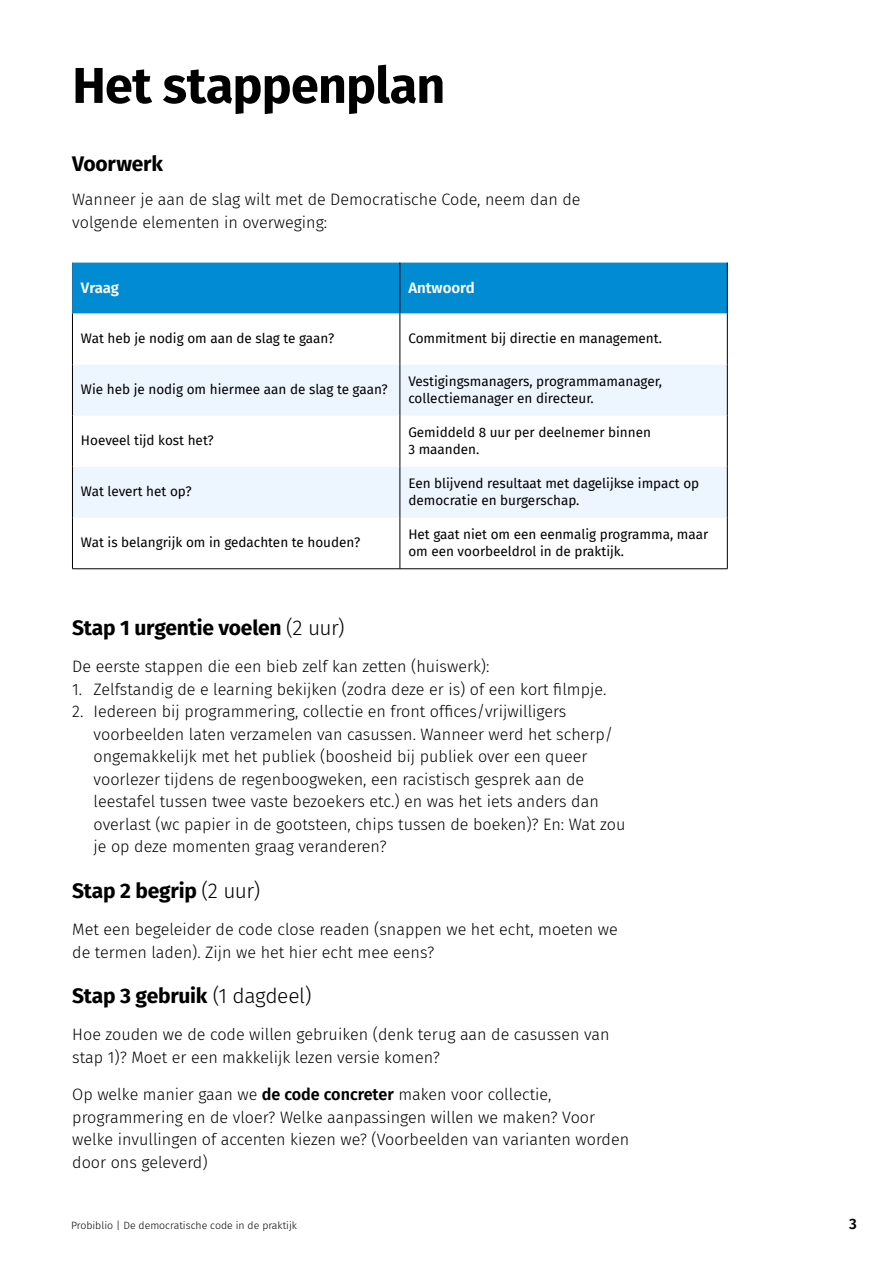
<style>
.page{position:relative;width:893px;height:1263px;background:#fff}
.page>*{position:absolute;margin:0;border:0;box-sizing:border-box;transform-origin:0 0}
.t1{font:700 50.4px "Fira Sans";letter-spacing:-.015em;color:#000}
.t2{font:700 21px "Fira Sans";letter-spacing:-.01em;color:#000}
.t3{font:300 16.5px/22.5px "Fira Sans";color:#000}
.t4{font:600 15px "Fira Sans";color:#fff}
.t5{font:600 15px "Fira Sans";color:#020203}
.t6{font:13.5px/16.5px "Fira Sans";color:#000}
.t7{font:300 10.5px "Fira Sans";color:#020203}
.s1{font-weight:300}
.s2{font-weight:600}
</style>
<div class="page">
<div style="left:73px;top:263px;width:654px;height:51px;background:#008bd2"></div>
<div style="left:73px;top:365px;width:654px;height:51px;background:#edf5ff"></div>
<div style="left:73px;top:467px;width:654px;height:51px;background:#edf5ff"></div>
<hr style="left:72px;top:263px;width:1px;height:51px;background:#1676ad">
<hr style="left:72px;top:314px;width:1px;height:51px;background:#000">
<hr style="left:72px;top:365px;width:1px;height:51px;background:#000">
<hr style="left:72px;top:416px;width:1px;height:51px;background:#000">
<hr style="left:72px;top:467px;width:1px;height:51px;background:#000">
<hr style="left:72px;top:518px;width:1px;height:51px;background:#000">
<hr style="left:400px;top:263px;width:1px;height:51px;background:#000">
<hr style="left:727px;top:263px;width:1px;height:51px;background:#000">
<hr style="left:400px;top:314px;width:1px;height:51px;background:#000">
<hr style="left:727px;top:314px;width:1px;height:51px;background:#000">
<hr style="left:400px;top:365px;width:1px;height:51px;background:#000">
<hr style="left:727px;top:365px;width:1px;height:51px;background:#000">
<hr style="left:400px;top:416px;width:1px;height:51px;background:#000">
<hr style="left:727px;top:416px;width:1px;height:51px;background:#000">
<hr style="left:400px;top:467px;width:1px;height:51px;background:#000">
<hr style="left:727px;top:467px;width:1px;height:51px;background:#000">
<hr style="left:400px;top:518px;width:1px;height:51px;background:#000">
<hr style="left:727px;top:518px;width:1px;height:51px;background:#000">
<hr style="left:72px;top:568px;width:328px;height:1px;background:#000">
<hr style="left:400px;top:568px;width:327px;height:1px;background:#000">
<p class="t1" style="left:72px;top:43px;width:375px">Het stappenplan</p>
<p class="t2" style="left:72px;top:146px;width:92px">Voorwerk</p>
<p class="t3" style="left:72px;top:188px;width:510px">Wanneer je aan de slag wilt met de Democratische Code, neem dan de volgende elementen in overweging:</p>
<p class="t4" style="left:81px;top:275px;width:40px">Vraag</p>
<p class="t4" style="left:408px;top:275px;width:68px">Antwoord</p>
<p class="t6" style="left:81px;top:330px;width:255px">Wat heb je nodig om aan de slag te gaan?</p>
<p class="t6" style="left:408px;top:330px;width:255px">Commitment bij directie en management.</p>
<p class="t6" style="left:81px;top:381px;width:308px">Wie heb je nodig om hiermee aan de slag te gaan?</p>
<p class="t6" style="left:408px;top:373px;width:255px">Vestigingsmanagers, programmamanager, collectiemanager en directeur.</p>
<p class="t6" style="left:81px;top:432px;width:134px">Hoeveel tijd kost het?</p>
<p class="t6" style="left:408px;top:424px;width:244px">Gemiddeld 8 uur per deelnemer binnen<br>3 maanden.</p>
<p class="t6" style="left:81px;top:483px;width:112px">Wat levert het op?</p>
<p class="t6" style="left:408px;top:475px;width:292px">Een blijvend resultaat met dagelijkse impact op democratie en burgerschap.</p>
<p class="t6" style="left:81px;top:534px;width:281px">Wat is belangrijk om in gedachten te houden?</p>
<p class="t6" style="left:408px;top:526px;width:301px">Het gaat niet om een eenmalig programma, maar om een voorbeeldrol in de praktijk.</p>
<p class="t2" style="left:72px;top:610px;width:274px">Stap 1 urgentie voelen <span class="s1">(2 uur)</span></p>
<p class="t3" style="left:72px;top:655px;width:419px">De eerste stappen die een bieb zelf kan zetten (huiswerk):</p>
<p class="t3" style="left:72px;top:678px;width:536px">1. Zelfstandig de e learning bekijken (zodra deze er is) of een kort filmpje.</p>
<p class="t3" style="left:94px;top:700px;width:533px;text-indent:-21px">2. Iedereen bij programmering, collectie en front offices/vrijwilligers voorbeelden laten verzamelen van casussen. Wanneer werd het scherp/ ongemakkelijk met het publiek (boosheid bij publiek over een queer voorlezer tijdens de regenboogweken, een racistisch gesprek aan de leestafel tussen twee vaste bezoekers etc.) en was het iets anders dan overlast (wc papier in de gootsteen, chips tussen de boeken)? En: Wat zou je op deze momenten graag veranderen?</p>
<p class="t2" style="left:72px;top:873px;width:189px">Stap 2 begrip <span class="s1">(2 uur)</span></p>
<p class="t3" style="left:72px;top:918px;width:547px">Met een begeleider de code close readen (snappen we het echt, moeten we de termen laden). Zijn we het hier echt mee eens?</p>
<p class="t2" style="left:72px;top:978px;width:241px">Stap 3 gebruik <span class="s1">(1 dagdeel)</span></p>
<p class="t3" style="left:72px;top:1023px;width:539px">Hoe zouden we de code willen gebruiken (denk terug aan de casussen van stap 1)? Moet er een makkelijk lezen versie komen?</p>
<p class="t3" style="left:72px;top:1083px;width:558px">Op welke manier gaan we <span class="s2">de code concreter</span> maken voor collectie, programmering en de vloer? Welke aanpassingen willen we maken? Voor welke invullingen of accenten kiezen we? (Voorbeelden van varianten worden door ons geleverd)</p>
<p class="t7" style="left:71px;top:1218px;width:228px">Probiblio | De democratische code in de praktijk</p>
<p class="t5" style="left:849px;top:1211px;width:9px">3</p>
</div>
